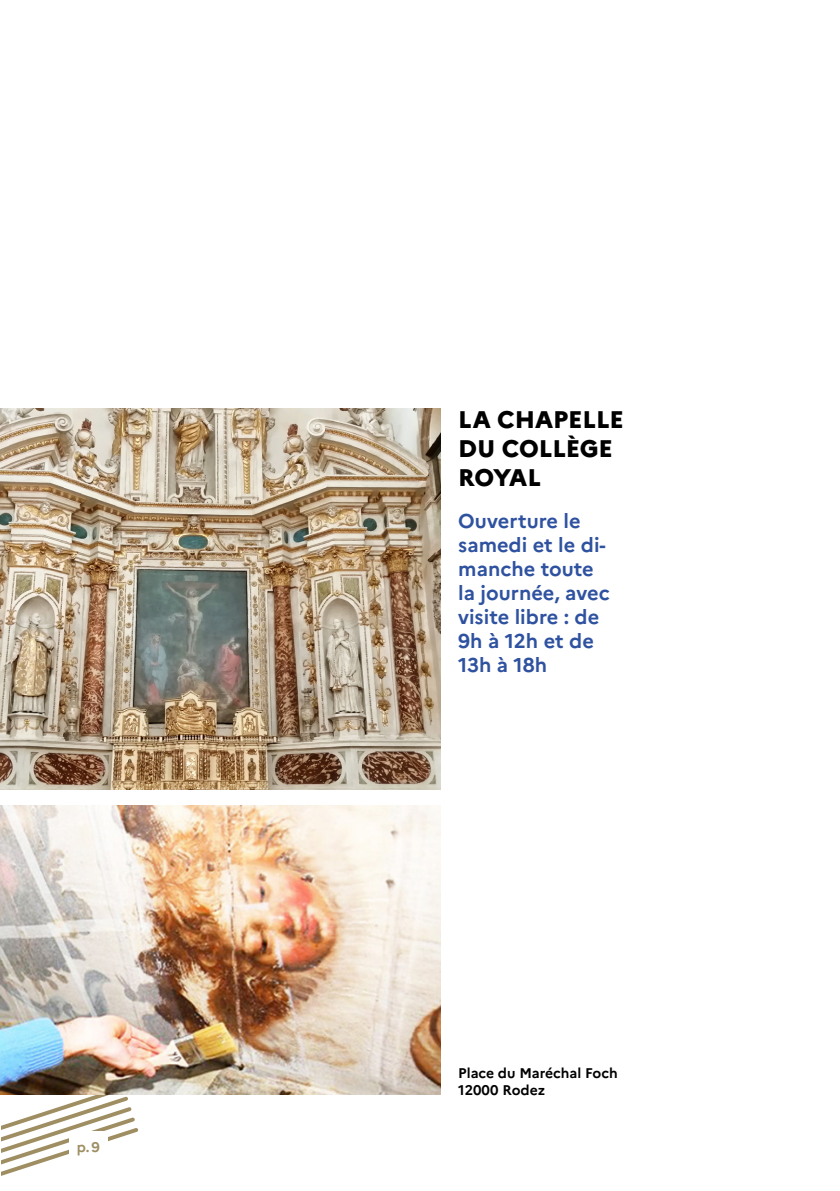
<style>
.page{position:relative;width:840px;height:1191px;background:#fff}
.page>*{position:absolute;margin:0;border:0;box-sizing:border-box;transform-origin:0 0}
.t1{font:800 24px/28.8px "Marianne";color:#000}
.t2{font:700 20px/24px "Marianne";color:#2f52a0}
.t3{font:700 14px/16.8px "Marianne";color:#000}
.t4{font:700 14px "Marianne";color:#9e8e62}
</style>
<div class="page">
<svg style="left:1px;top:1094px;width:140px;height:82px"></svg>
<div style="left:69px;top:1131px;width:38px;height:30px;background:#fff"></div>
<img style="left:0;top:408px;width:440px;height:382px">
<img style="left:0;top:805px;width:440px;height:289px">
<p class="t4" style="left:77px;top:1135px;width:24px">p. 9</p>
<p class="t1" style="left:458px;top:403px;width:167px">LA CHAPELLE<br>DU COLLÈGE<br>ROYAL</p>
<p class="t2" style="left:458px;top:507px;width:153px">Ouverture le samedi et le di&shy;manche toute la journée, avec visite libre : de<br>9h à 12h et de<br>13h à 18h</p>
<p class="t3" style="left:458px;top:1063px;width:161px">Place du Maréchal Foch<br>12000 Rodez</p>
</div>
